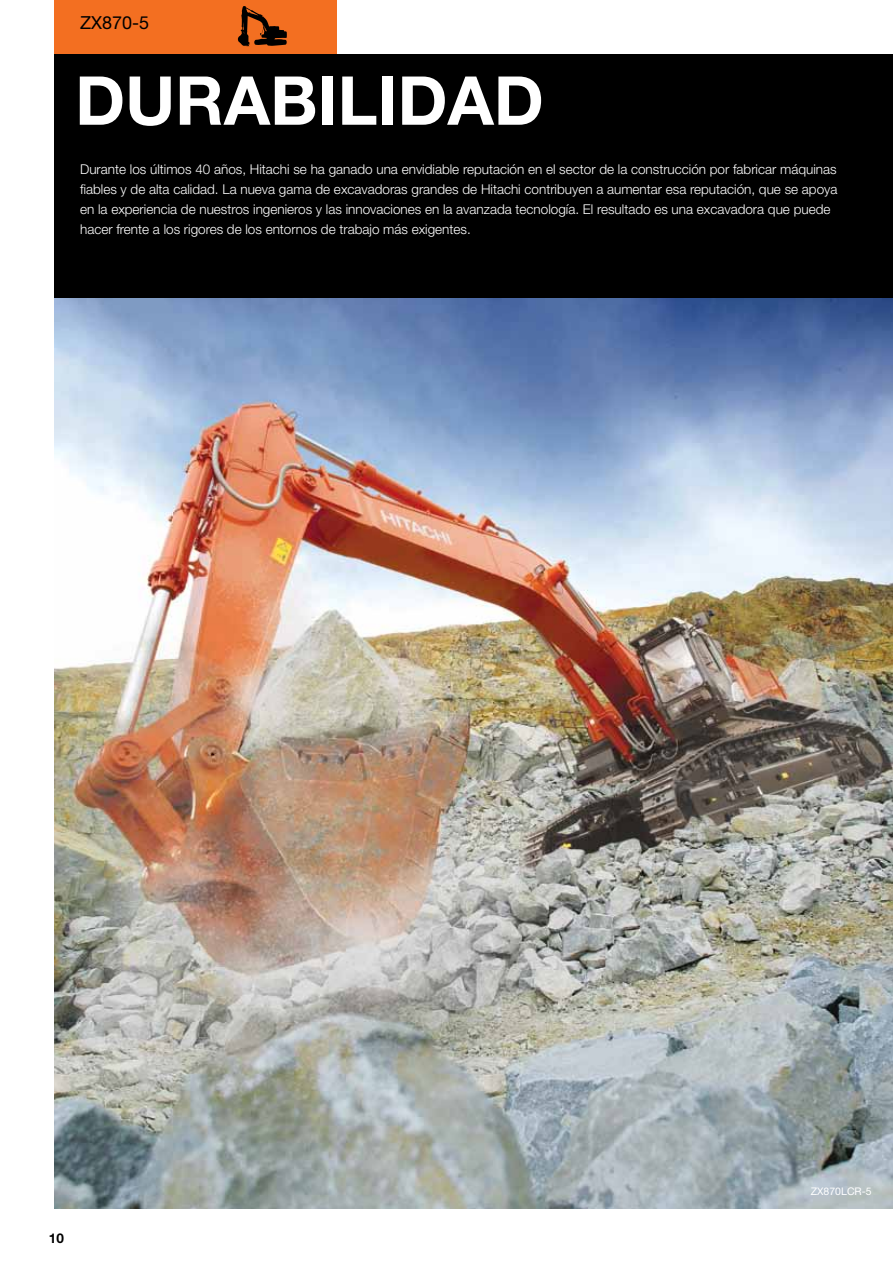
<style>
.page{position:relative;width:893px;height:1263px;background:#fff}
.page>*{position:absolute;margin:0;border:0;box-sizing:border-box;transform-origin:0 0}
.t1{font:700 67.5px "Helvetica Neue LT Pro";color:#fff}
.t2{font:18px "Helvetica Neue LT Pro";color:#000}
.t3{font:300 13.5px/19.8px "Helvetica Neue LT Pro";color:#fff}
.t4{font:700 13.5px "Helvetica Neue LT Pro";color:#000}
.t5{font:10.5px "Helvetica Neue LT Pro";color:#fff}
</style>
<div class="page">
<div style="left:54px;top:0;width:282px;height:54px;background:#f36f21"></div>
<svg style="left:238px;top:6px;width:49px;height:40px"></svg>
<img style="left:54px;top:298px;width:839px;height:911px">
<div style="left:54px;top:54px;width:839px;height:244px;background:#000"></div>
<h2 class="t2" style="left:80px;top:12px;width:71px">ZX870-5</h2>
<h1 class="t1" style="left:75px;top:59px;width:470px">DURABILIDAD</h1>
<p class="t3" style="left:80px;top:159px;width:759px">Durante los últimos 40 años, Hitachi se ha ganado una envidiable reputación en el sector de la construcción por fabricar máquinas fiables y de alta calidad. La nueva gama de excavadoras grandes de Hitachi contribuyen a aumentar esa reputación, que se apoya en la experiencia de nuestros ingenieros y las innovaciones en la avanzada tecnología. El resultado es una excavadora que puede hacer frente a los rigores de los entornos de trabajo más exigentes.</p>
<p class="t4" style="left:49px;top:1230px;width:17px">10</p>
<p class="t5" style="left:811px;top:1185px;width:62px">ZX870LCR-5</p>
</div>
